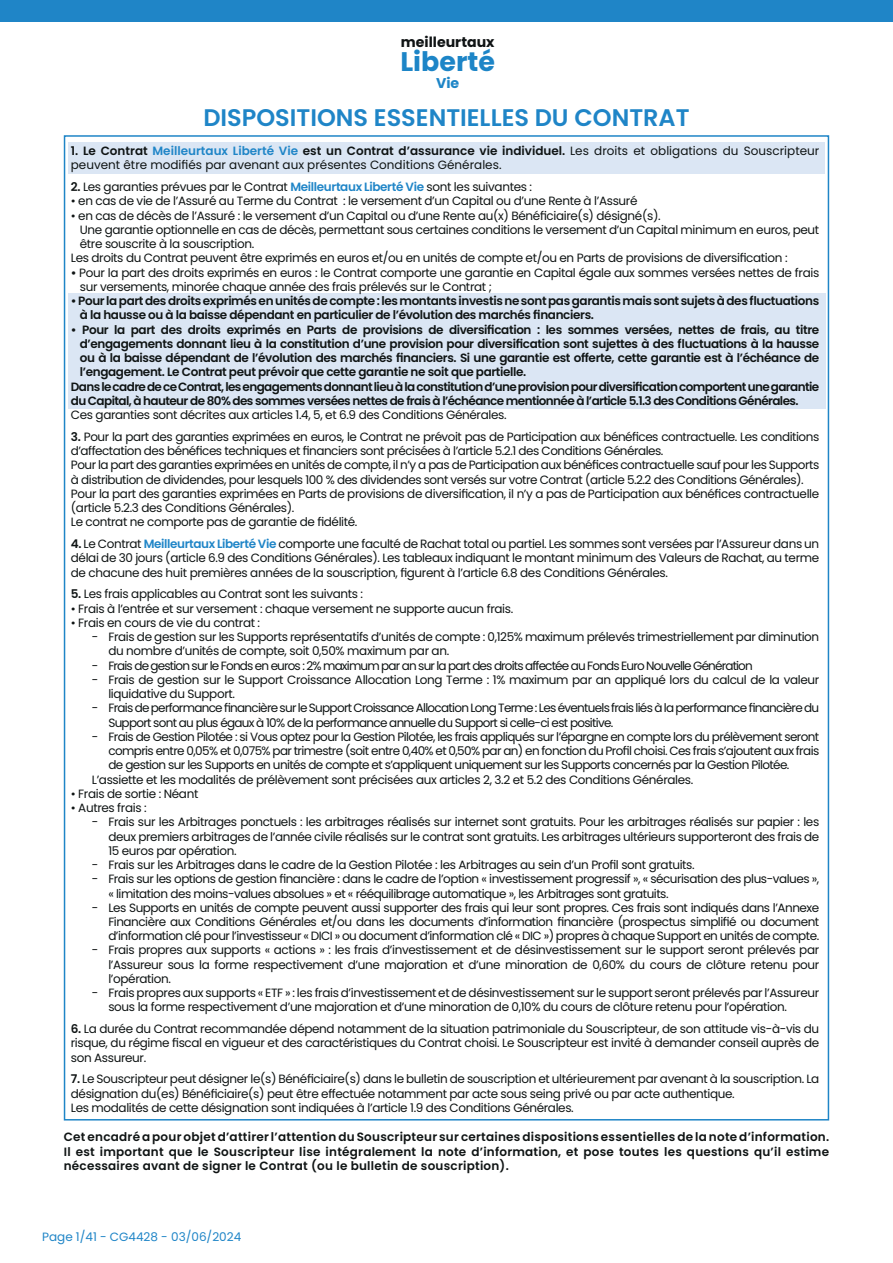
<style>
.page{position:relative;width:893px;height:1263px;background:#fff}
.page>*{position:absolute;margin:0;border:0;box-sizing:border-box;transform-origin:0 0}
.t1{font:700 26.85px "Poppins";color:#1d85c7}
.t2{font:600 24px "Poppins";color:#1f85c7}
.t3{font:700 14.1px "Poppins";color:#101415}
.t4{font:700 14.1px "Poppins";color:#1d85c7}
.t5{font:12px/14.2px "Poppins";letter-spacing:-.03em;color:#0f1414}
.t6{font:600 12px/14.4px "Poppins";letter-spacing:-.03em;color:#0f1414}
.t7{font:12px "Poppins";letter-spacing:-.05em;color:#0f1414}
.t8{font:600 12px "Poppins";letter-spacing:-.05em;color:#0f1414}
.t9{font:12px/14.2px "Poppins";letter-spacing:-.06em;color:#0f1414}
.t10{font:12px/14.2px "Poppins";color:#0f1414}
.t11{font:12px "Poppins";letter-spacing:-.07em;color:#0f1414}
.t12{font:12px "Poppins";color:#1f85c7}
.s1{font-weight:600}
.s2{font-weight:600;color:#1f85c7}
</style>
<div class="page">
<div style="left:0;top:0;width:893px;height:21px;background:#1f85c7"></div>
<div style="left:68px;top:142px;width:757px;height:31px;background:#dbe6f4"></div>
<div style="left:68px;top:293px;width:758px;height:116px;background:#dbe6f4"></div>
<p class="t3" style="left:401px;top:34px;width:95px">meilleurtaux</p>
<h1 class="t1" style="left:400px;top:46px;width:96px">Liberté</h1>
<p class="t4" style="left:436px;top:75px;width:25px">Vie</p>
<h2 class="t2" style="left:203px;top:104px;width:488px">DISPOSITIONS ESSENTIELLES DU CONTRAT</h2>
<p class="t10" style="left:71px;top:144px;width:750px"><span class="s1">1. Le Contrat</span> <span class="s2">Meilleurtaux Liberté Vie</span> <span class="s1">est un Contrat d’assurance vie individuel.</span> Les droits et obligations du Souscripteur peuvent être modifiés par avenant aux présentes Conditions Générales.</p>
<p class="t5" style="left:71px;top:180px;width:463px"><span class="s1">2.</span> Les garanties prévues par le Contrat <span class="s2">Meilleurtaux Liberté Vie</span> sont les suivantes :</p>
<p class="t5" style="left:71px;top:194px;width:568px">• en cas de vie de l’Assuré au Terme du Contrat : le versement d’un Capital ou d’une Rente à l’Assuré</p>
<p class="t5" style="left:71px;top:208px;width:591px">• en cas de décès de l’Assuré : le versement d’un Capital ou d’une Rente au(x) Bénéficiaire(s) désigné(s).</p>
<p class="t5" style="left:80px;top:223px;width:741px">Une garantie optionnelle en cas de décès, permettant sous certaines conditions le versement d’un Capital minimum en euros, peut</p>
<p class="t5" style="left:80px;top:237px;width:176px">être souscrite à la souscription.</p>
<p class="t5" style="left:71px;top:251px;width:718px">Les droits du Contrat peuvent être exprimés en euros et/ou en unités de compte et/ou en Parts de provisions de diversification :</p>
<p class="t5" style="left:80px;top:265px;width:741px;text-indent:-9px"><span class="s1">•</span> Pour la part des droits exprimés en euros : le Contrat comporte une garantie en Capital égale aux sommes versées nettes de frais sur versements, minorée chaque année des frais prélevés sur le Contrat ;</p>
<p class="t6" style="left:80px;top:294px;width:741px;text-indent:-9px">• Pour la part des droits exprimés en unités de compte : les montants investis ne sont pas garantis mais sont sujets à des fluctuations à la hausse ou à la baisse dépendant en particulier de l’évolution des marchés financiers.</p>
<p class="t6" style="left:71px;top:322px;width:750px">• Pour la part des droits exprimés en Parts de provisions de diversification : les sommes versées, nettes de frais, au titre</p>
<p class="t6" style="left:80px;top:337px;width:741px">d’engagements donnant lieu à la constitution d’une provision pour diversification sont sujettes à des fluctuations à la hausse</p>
<p class="t6" style="left:80px;top:351px;width:741px">ou à la baisse dépendant de l’évolution des marchés financiers. Si une garantie est offerte, cette garantie est à l’échéance de</p>
<p class="t6" style="left:80px;top:365px;width:448px">l’engagement. Le Contrat peut prévoir que cette garantie ne soit que partielle.</p>
<p class="t8" style="left:71px;top:379px;width:750px">Dans le cadre de ce Contrat, les engagements donnant lieu à la constitution d’une provision pour diversification comportent une garantie</p>
<p class="t8" style="left:71px;top:394px;width:729px">du Capital, à hauteur de 80% des sommes versées nettes de frais à l’échéance mentionnée à l’article 5.1.3 des Conditions Générales.</p>
<p class="t5" style="left:71px;top:408px;width:437px">Ces garanties sont décrites aux articles 1.4, 5, et 6.9 des Conditions Générales.</p>
<p class="t5" style="left:71px;top:430px;width:750px"><span class="s1">3.</span> Pour la part des garanties exprimées en euros, le Contrat ne prévoit pas de Participation aux bénéfices contractuelle. Les conditions d’affectation des bénéfices techniques et financiers sont précisées à l’article 5.2.1 des Conditions Générales.<br>Pour la part des garanties exprimées en unités de compte, il n’y a pas de Participation aux bénéfices contractuelle sauf pour les Supports à distribution de dividendes, pour lesquels 100 % des dividendes sont versés sur votre Contrat (article 5.2.2 des Conditions Générales).<br>Pour la part des garanties exprimées en Parts de provisions de diversification, il n’y a pas de Participation aux bénéfices contractuelle (article 5.2.3 des Conditions Générales).<br>Le contrat ne comporte pas de garantie de fidélité.</p>
<p class="t5" style="left:71px;top:537px;width:750px;text-align:justify"><span class="s1">4.</span> Le Contrat <span class="s2">Meilleurtaux Liberté Vie</span> comporte une faculté de Rachat total ou partiel. Les sommes sont versées par l’Assureur dans un délai de 30 jours (article 6.9 des Conditions Générales). Les tableaux indiquant le montant minimum des Valeurs de Rachat, au terme de chacune des huit premières années de la souscription, figurent à l’article 6.8 des Conditions Générales.</p>
<p class="t5" style="left:71px;top:587px;width:294px"><span class="s1">5.</span> Les frais applicables au Contrat sont les suivants :</p>
<p class="t5" style="left:71px;top:601px;width:444px">• Frais à l’entrée et sur versement : chaque versement ne supporte aucun frais.</p>
<p class="t5" style="left:71px;top:615px;width:191px">• Frais en cours de vie du contrat :</p>
<p class="t5" style="left:108px;top:630px;width:712px;text-indent:-16px">- Frais de gestion sur les Supports représentatifs d’unités de compte : 0,125% maximum prélevés trimestriellement par diminution du nombre d’unités de compte, soit 0,50% maximum par an.</p>
<p class="t11" style="left:92px;top:658px;width:662px">- Frais de gestion sur le Fonds en euros : 2% maximum par an sur la part des droits affectée au Fonds Euro Nouvelle Génération</p>
<p class="t5" style="left:108px;top:672px;width:712px;text-indent:-16px">- Frais de gestion sur le Support Croissance Allocation Long Terme : 1% maximum par an appliqué lors du calcul de la valeur liquidative du Support.</p>
<p class="t9" style="left:108px;top:701px;width:712px;text-indent:-16px">- Frais de performance financière sur le Support Croissance Allocation Long Terme : Les éventuels frais liés à la performance financière du<br>Support sont au plus égaux à 10% de la performance annuelle du Support si celle-ci est positive.</p>
<p class="t7" style="left:92px;top:730px;width:729px">- Frais de Gestion Pilotée : si Vous optez pour la Gestion Pilotée, les frais appliqués sur l’épargne en compte lors du prélèvement seront</p>
<p class="t7" style="left:108px;top:744px;width:712px">compris entre 0,05% et 0,075% par trimestre (soit entre 0,40% et 0,50% par an) en fonction du Profil choisi. Ces frais s’ajoutent aux frais</p>
<p class="t7" style="left:108px;top:758px;width:683px">de gestion sur les Supports en unités de compte et s’appliquent uniquement sur les Supports concernés par la Gestion Pilotée.</p>
<p class="t5" style="left:92px;top:772px;width:603px">L’assiette et les modalités de prélèvement sont précisées aux articles 2, 3.2 et 5.2 des Conditions Générales.</p>
<p class="t5" style="left:71px;top:786px;width:129px">• Frais de sortie : Néant</p>
<p class="t5" style="left:71px;top:801px;width:77px">• Autres frais :</p>
<p class="t5" style="left:108px;top:815px;width:712px;text-align:justify;text-indent:-16px">- Frais sur les Arbitrages ponctuels : les arbitrages réalisés sur internet sont gratuits. Pour les arbitrages réalisés sur papier : les deux premiers arbitrages de l’année civile réalisés sur le contrat sont gratuits. Les arbitrages ultérieurs supporteront des frais de 15 euros par opération.</p>
<p class="t5" style="left:92px;top:858px;width:604px">- Frais sur les Arbitrages dans le cadre de la Gestion Pilotée : les Arbitrages au sein d’un Profil sont gratuits.</p>
<p class="t5" style="left:108px;top:872px;width:712px;text-indent:-16px">- Frais sur les options de gestion financière : dans le cadre de l’option « investissement progressif », « sécurisation des plus-values », « limitation des moins-values absolues » et « rééquilibrage automatique », les Arbitrages sont gratuits.</p>
<p class="t5" style="left:108px;top:900px;width:712px;text-align:justify;text-indent:-16px">- Les Supports en unités de compte peuvent aussi supporter des frais qui leur sont propres. Ces frais sont indiqués dans l’Annexe Financière aux Conditions Générales et/ou dans les documents d’information financière (prospectus simplifié ou document d’information clé pour l’investisseur « DICI » ou document d’information clé « DIC ») propres à chaque Support en unités de compte.</p>
<p class="t5" style="left:108px;top:943px;width:712px;text-align:justify;text-indent:-16px">- Frais propres aux supports « actions » : les frais d’investissement et de désinvestissement sur le support seront prélevés par l’Assureur sous la forme respectivement d’une majoration et d’une minoration de 0,60% du cours de clôture retenu pour l’opération.</p>
<p class="t5" style="left:108px;top:986px;width:712px;text-indent:-17px">- Frais propres aux supports « ETF » : les frais d’investissement et de désinvestissement sur le support seront prélevés par l’Assureur sous la forme respectivement d’une majoration et d’une minoration de 0,10% du cours de clôture retenu pour l’opération.</p>
<p class="t5" style="left:71px;top:1022px;width:750px;text-align:justify"><span class="s1">6.</span> La durée du Contrat recommandée dépend notamment de la situation patrimoniale du Souscripteur, de son attitude vis-à-vis du risque, du régime fiscal en vigueur et des caractéristiques du Contrat choisi. Le Souscripteur est invité à demander conseil auprès de son Assureur.</p>
<p class="t5" style="left:71px;top:1072px;width:750px"><span class="s1">7.</span> Le Souscripteur peut désigner le(s) Bénéficiaire(s) dans le bulletin de souscription et ultérieurement par avenant à la souscription. La désignation du(es) Bénéficiaire(s) peut être effectuée notamment par acte sous seing privé ou par acte authentique.<br>Les modalités de cette désignation sont indiquées à l’article 1.9 des Conditions Générales.</p>
<p class="t6" style="left:64px;top:1130px;width:767px;text-align:justify">Cet encadré a pour objet d’attirer l’attention du Souscripteur sur certaines dispositions essentielles de la note d’information.<br>Il est important que le Souscripteur lise intégralement la note d’information, et pose toutes les questions qu’il estime nécessaires avant de signer le Contrat (ou le bulletin de souscription).</p>
<p class="t12" style="left:42px;top:1230px;width:201px">Page 1/41 - CG4428 - 03/06/2024</p>
</div>
